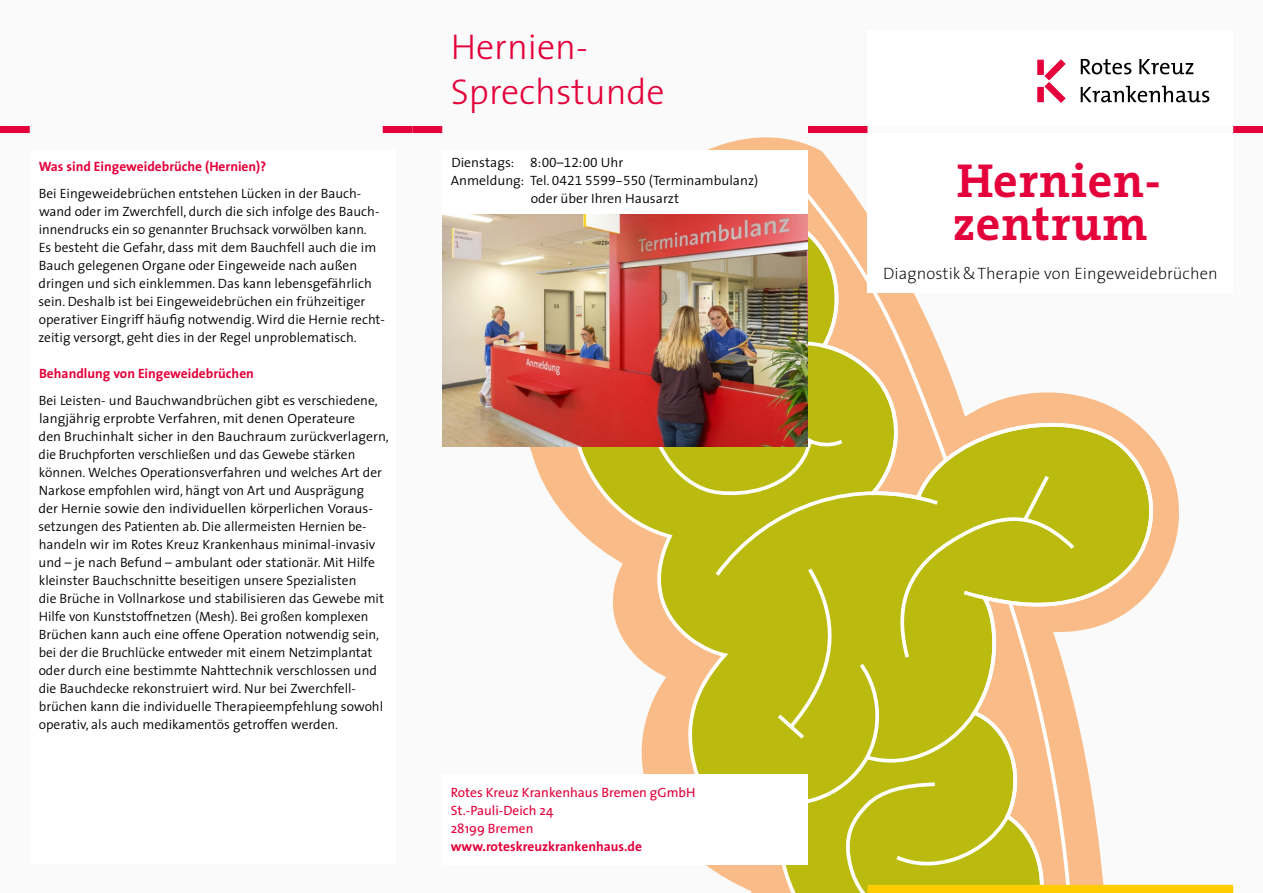
<style>
.page{position:relative;width:1263px;height:893px;background:#fafafa}
.page>*{position:absolute;margin:0;border:0;box-sizing:border-box;transform-origin:0 0}
.t1{font:700 48px/43.5px "The Serif";letter-spacing:.015em;color:#e4003a}
.t2{font:300 36px/45px "The Sans";color:#e4003a}
.t3{font:200 16.5px "The Sans";letter-spacing:.005em;color:#000}
.t4{font:300 13.5px/18px "The Sans";color:#000}
.t5{font:700 13.5px "The Sans";color:#e4003a}
.t6{font:13.5px/18px "The Sans";color:#e4003a}
.s1{font-family:"The Sans Semi Light Expert";font-weight:400}
.s2{color:#fff}
</style>
<div class="page">
<svg style="left:508px;top:126px;width:671px;height:453px"></svg>
<svg style="left:808px;top:168px;width:59px;height:37px;fill:#f9bc88"></svg>
<svg style="left:568px;top:446px;width:66px;height:208px"></svg>
<svg style="left:634px;top:205px;width:524px;height:688px;fill:#baba0f"></svg>
<div style="left:442px;top:150px;width:366px;height:66px;background:#fff"></div>
<div style="left:442px;top:774px;width:366px;height:90px;background:#fff"></div>
<div style="left:30px;top:150px;width:365px;height:714px;background:#fff"></div>
<img style="left:442px;top:215px;width:366px;height:231px">
<div style="left:808px;top:126px;width:59px;height:7px;background:#e4003a"></div>
<svg style="left:1233px;top:126px;width:30px;height:7px"></svg>
<div style="left:867px;top:30px;width:366px;height:96px;background:#fff"></div>
<div style="left:867px;top:133px;width:366px;height:160px;background:#fff"></div>
<svg style="left:1044px;top:82px;width:21px;height:21px"></svg>
<svg style="left:1044px;top:59px;width:21px;height:21px"></svg>
<div style="left:1037px;top:87px;width:7px;height:15px;background:#e4003a"></div>
<div style="left:1037px;top:60px;width:7px;height:15px;background:#e4003a"></div>
<svg style="left:1081px;top:86px;width:128px;height:16px"></svg>
<svg style="left:1081px;top:59px;width:50px;height:15px"></svg>
<svg style="left:1139px;top:59px;width:54px;height:15px"></svg>
<div style="left:412px;top:126px;width:30px;height:7px;background:#e4003a"></div>
<div style="left:0;top:126px;width:30px;height:7px;background:#e4003a"></div>
<div style="left:383px;top:126px;width:29px;height:7px;background:#e4003a"></div>
<svg style="left:867px;top:598px;width:366px;height:295px"></svg>
<p class="t5" style="left:39px;top:155px;width:229px">Was sind Eingeweidebrüche (Hernien)?</p>
<p class="t4" style="left:38px;top:184px;width:348px">Bei Eingeweidebrüchen entstehen Lücken in der Bauch&shy;wand oder im Zwerchfell, durch die sich infolge des Bauch&shy;innendrucks ein so genannter Bruchsack vorwölben kann.<br>Es besteht die Gefahr, dass mit dem Bauchfell auch die im Bauch gelegenen Organe oder Eingeweide nach außen dringen und sich einklemmen. Das kann lebensgefährlich sein. Deshalb ist bei Eingeweidebrüchen ein frühzeitiger operativer Eingriff häufig notwendig.Wird die Hernie recht&shy;zeitig versorgt, geht dies in der Regel unproblematisch.</p>
<p class="t5" style="left:39px;top:362px;width:216px">Behandlung von Eingeweidebrüchen</p>
<p class="t4" style="left:39px;top:391px;width:352px">Bei Leisten- und Bauchwandbrüchen gibt es verschiedene, langjährig erprobte Verfahren, mit denen Operateure<br>den -Bruchinhalt sicher in den Bauchraum zurückverlagern, die Bruchpforten verschließen und das Gewebe stärken können. Welches Operationsverfahren und welches Art der Narkose empfohlen wird, hängt von Art und Ausprägung<br>der Hernie sowie den individuellen körperlichen Voraus&shy;setzungen des Patienten ab. Die allermeisten Hernien be&shy;handeln wir im Rotes Kreuz Krankenhaus minimal-invasiv und – je nach Befund – ambulant oder stationär. Mit Hilfe kleinster Bauchschnitte beseitigen unsere Spezialisten<br>die Brüche in Vollnarkose und stabilisieren das Gewebe mit Hilfe von Kunststoffnetzen (Mesh). Bei großen komplexen Brüchen kann auch eine offene Operation notwendig sein, bei der die Bruchlücke entweder mit einem Netzimplantat oder durch eine bestimmte Nahttechnik verschlossen und die Bauchdecke rekonstruiert wird. Nur bei Zwerchfell&shy;brüchen kann die individuelle Therapieempfehlung sowohl operativ, als auch medikamentös getroffen werden.</p>
<h2 class="t2" style="left:451px;top:23px;width:215px">Hernien--<br>Sprechstunde</h2>
<p class="t4" style="left:451px;top:153px;width:173px">Dienstags: <span class="s1">8:00</span>–<span class="s1">12:00</span> Uhr</p>
<p class="t4" style="left:451px;top:171px;width:309px">Anmeldung: Tel. <span class="s1">0421 5599-550</span> (Terminambulanz)</p>
<p class="t4" style="left:531px;top:189px;width:150px">oder über Ihren Hausarzt</p>
<p class="t6" style="left:451px;top:783px;width:246px">Rotes Kreuz Krankenhaus Bremen gGmbH<br>St.-Pauli-Deich 24<br>28199 Bremen</p>
<p class="t5" style="left:451px;top:835px;width:193px">www.roteskreuzkrankenhaus.de</p>
<h1 class="t1" style="left:940px;top:158px;width:222px"><span class="s2">-</span>Hernien&shy;zentrum</h1>
<p class="t3" style="left:883px;top:260px;width:336px">Diagnostik &amp; Therapie von Eingeweidebrüchen</p>
</div>
